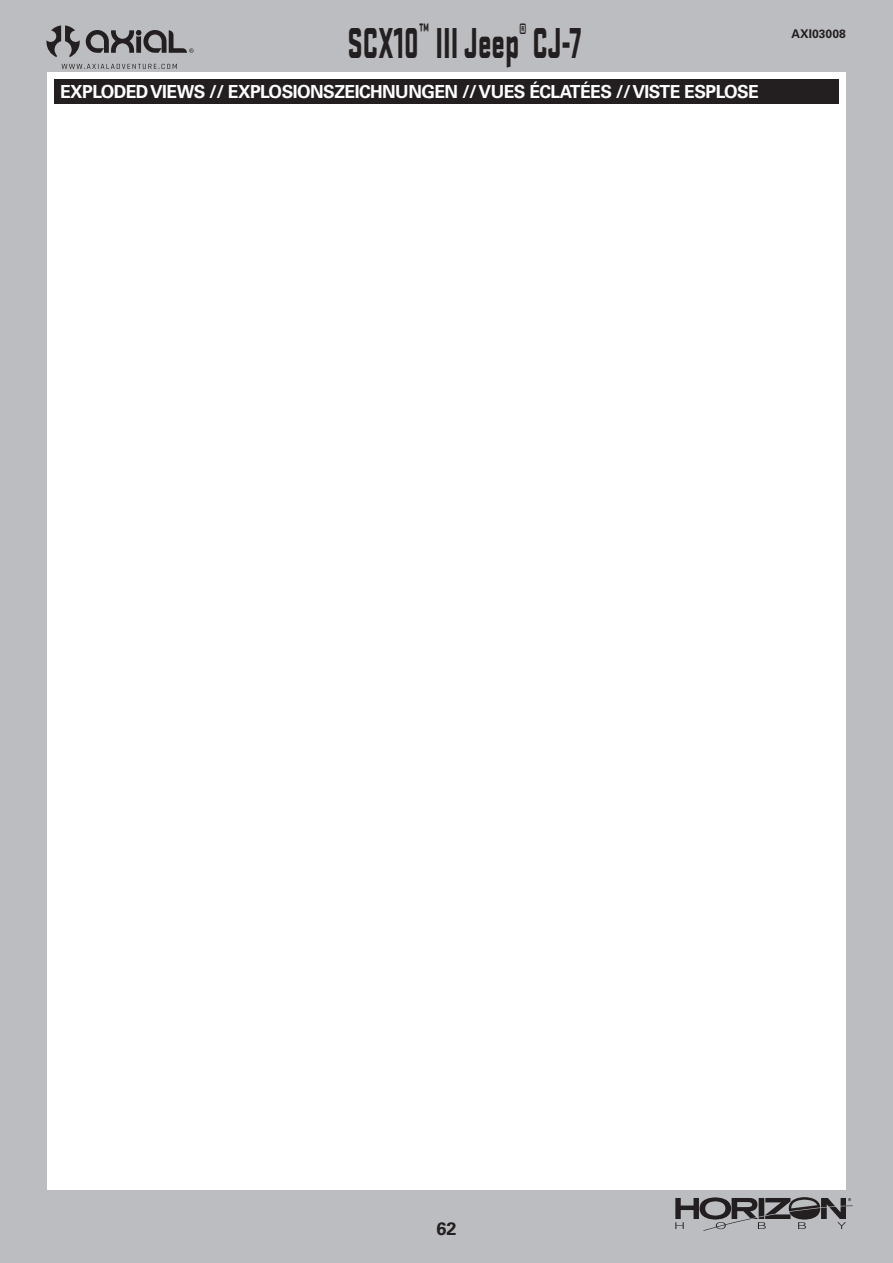
<style>
.page{position:relative;width:893px;height:1263px;background:#bcbdc0}
.page>*{position:absolute;margin:0;border:0;box-sizing:border-box;transform-origin:0 0}
.t1{font:900 45px "Stratum No 1";color:#231f20;scale:.6 1}
.t2{font:700 18px "Univers LT Std";letter-spacing:-.03em;color:#fff}
.t3{font:700 18px "Univers LT Std";color:#231f20}
.t4{font:700 12px "Univers LT Std";color:#231f20}
</style>
<div class="page">
<div style="left:47px;top:72px;width:799px;height:1117px;background:#fff"></div>
<div style="left:54px;top:79px;width:785px;height:24px;background:#231f20"></div>
<svg style="left:675px;top:1197px;width:178px;height:34px;background:#828184"></svg>
<svg style="left:46px;top:25px;width:34px;height:32px"></svg>
<svg style="left:86px;top:30px;width:108px;height:23px;background:#787779"></svg>
<svg style="left:62px;top:64px;width:115px;height:5px"></svg>
<h1 class="t1" style="left:348px;top:17px;width:391px">SCX10<sup>™</sup> III Jeep<sup>®</sup> CJ-7</h1>
<p class="t2" style="left:60px;top:81px;width:700px">EXPLODED VIEWS // EXPLOSIONSZEICHNUNGEN // VUES ÉCLATÉES // VISTE ESPLOSE</p>
<p class="t4" style="left:791px;top:27px;width:56px">AXI03008</p>
<p class="t3" style="left:436px;top:1218px;width:22px">62</p>
</div>
